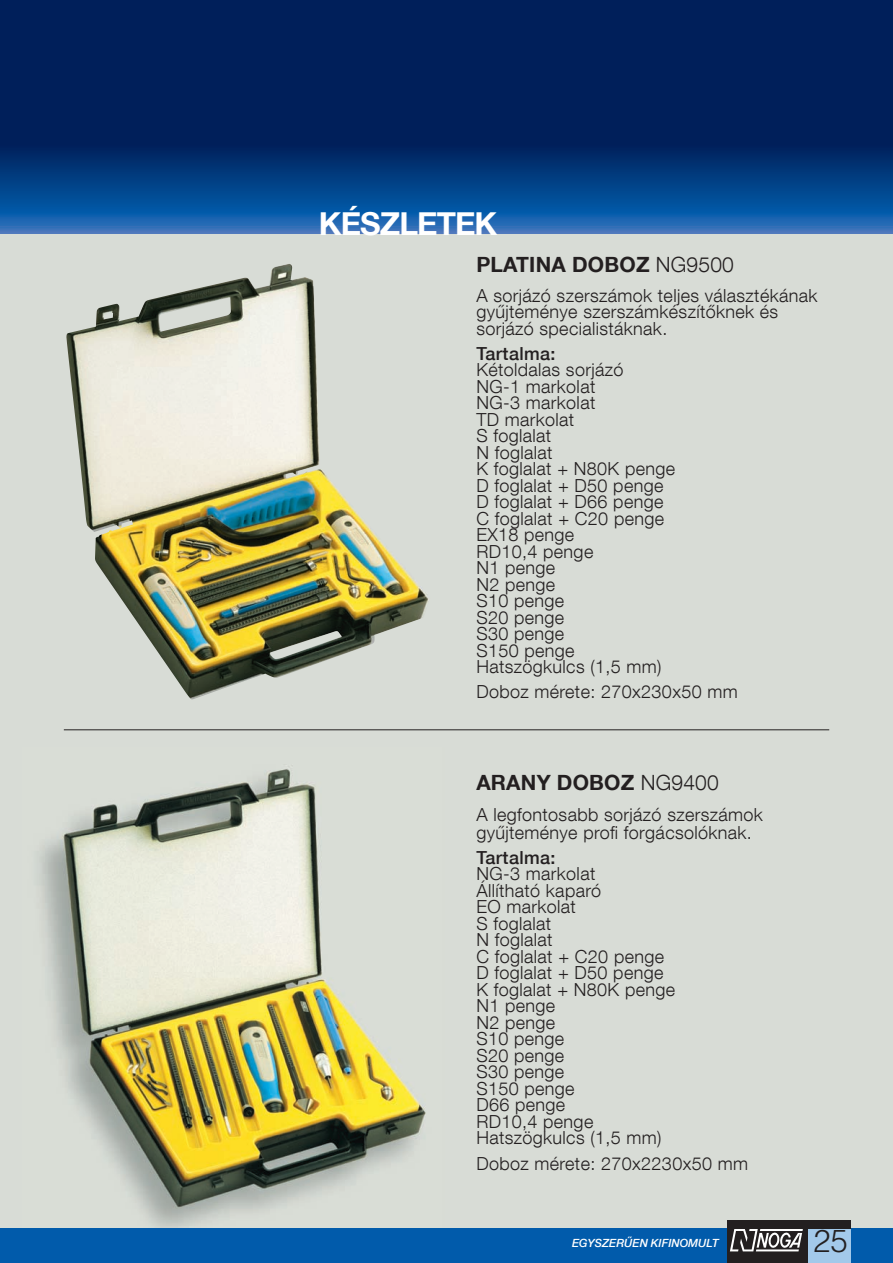
<style>
.page{position:relative;width:893px;height:1263px;background:#d8dcd6}
.page>*{position:absolute;margin:0;border:0;box-sizing:border-box;transform-origin:0 0}
.Szerszámcsoport{font:700 31.65px "Helvetica Neue LT Com";letter-spacing:-.03em;color:#fff}
.t1{font:300 31.5px "Helvetica LT Std";color:#231f20}
.Szerszámcsoport-2{font:700 21px "Helvetica Neue LT Com";letter-spacing:.01em;color:#231f20}
.Szerszámcsoport-3{font:300 18px/16.5px "Helvetica Neue LT Com";letter-spacing:.02em;color:#231f20}
.SIMPLY_SOPHISTICATED{font:italic 500 11.25px "Helvetica Neue LT Com";color:#fff}
.s1{font-weight:300}
.s2{font-weight:500}
</style>
<div class="page">
<img style="left:22px;top:769px;width:423px;height:460px">
<div style="left:0;top:1229px;width:893px;height:34px;background:#015bab"></div>
<div style="left:727px;top:1220px;width:123px;height:43px;background:#231f20"></div>
<div style="left:808px;top:1229px;width:42px;height:34px;background:#a3c9ea"></div>
<hr style="left:760px;top:1229px;width:43px;height:2px;background:#fff">
<svg style="left:730px;top:1229px;width:72px;height:22px"></svg>
<img style="left:66px;top:264px;width:362px;height:435px">
<hr style="left:64px;top:729px;width:765px;height:1px;background:#231f20">
<div style="left:0;top:0;width:893px;height:145px;background:#001f5a"></div>
<div style="left:0;top:144px;width:893px;height:69px;background:linear-gradient(to bottom,#00205a,#015aa8)"></div>
<div style="left:0;top:212px;width:893px;height:22px;background:linear-gradient(to bottom,#005aab,#4b77bc)"></div>
<p class="Szerszámcsoport" style="left:319px;top:203px;width:180px">KÉSZLETEK</p>
<p class="Szerszámcsoport-2" style="left:476px;top:252px;width:259px">PLATINA DOBOZ <span class="s1">NG9500</span></p>
<p class="Szerszámcsoport-3" style="left:476px;top:287px;width:343px">A sorjázó szerszámok teljes választékának gyűjteménye szerszámkészítőknek és sorjázó specialistáknak.</p>
<p class="Szerszámcsoport-3" style="left:476px;top:345px;width:200px"><span class="s2">Tartalma:<br></span>Kétoldalas sorjázó<br>NG-1 markolat<br>NG-3 markolat<br>TD markolat<br>S foglalat<br>N foglalat<br>K foglalat + N80K penge<br>D foglalat + D50 penge<br>D foglalat + D66 penge<br>C foglalat + C20 penge<br>EX18 penge<br>RD10,4 penge<br>N1 penge<br>N2 penge<br>S10 penge<br>S20 penge<br>S30 penge<br>S150 penge<br>Hatszögkulcs (1,5 mm)</p>
<p class="Szerszámcsoport-3" style="left:476px;top:683px;width:263px">Doboz mérete: 270x230x50 mm</p>
<p class="Szerszámcsoport-2" style="left:476px;top:769px;width:244px">ARANY DOBOZ <span class="s1">NG9400</span></p>
<p class="Szerszámcsoport-3" style="left:476px;top:805px;width:288px;line-height:18px">A legfontosabb sorjázó szerszámok gyűjteménye profi forgácsolóknak.</p>
<p class="Szerszámcsoport-3" style="left:476px;top:849px;width:200px"><span class="s2">Tartalma:<br></span>NG-3 markolat<br>Állítható kaparó<br>EO markolat<br>S foglalat<br>N foglalat<br>C foglalat + C20 penge<br>D foglalat + D50 penge<br>K foglalat + N80K penge<br>N1 penge<br>N2 penge<br>S10 penge<br>S20 penge<br>S30 penge<br>S150 penge<br>D66 penge<br>RD10,4 penge<br>Hatszögkulcs (1,5 mm)</p>
<p class="Szerszámcsoport-3" style="left:476px;top:1155px;width:273px">Doboz mérete: 270x2230x50 mm</p>
<p class="SIMPLY_SOPHISTICATED" style="left:572px;top:1236px;width:148px">EGYSZERŰEN KIFINOMULT</p>
<p class="t1" style="left:813px;top:1221px;width:37px">25</p>
</div>
